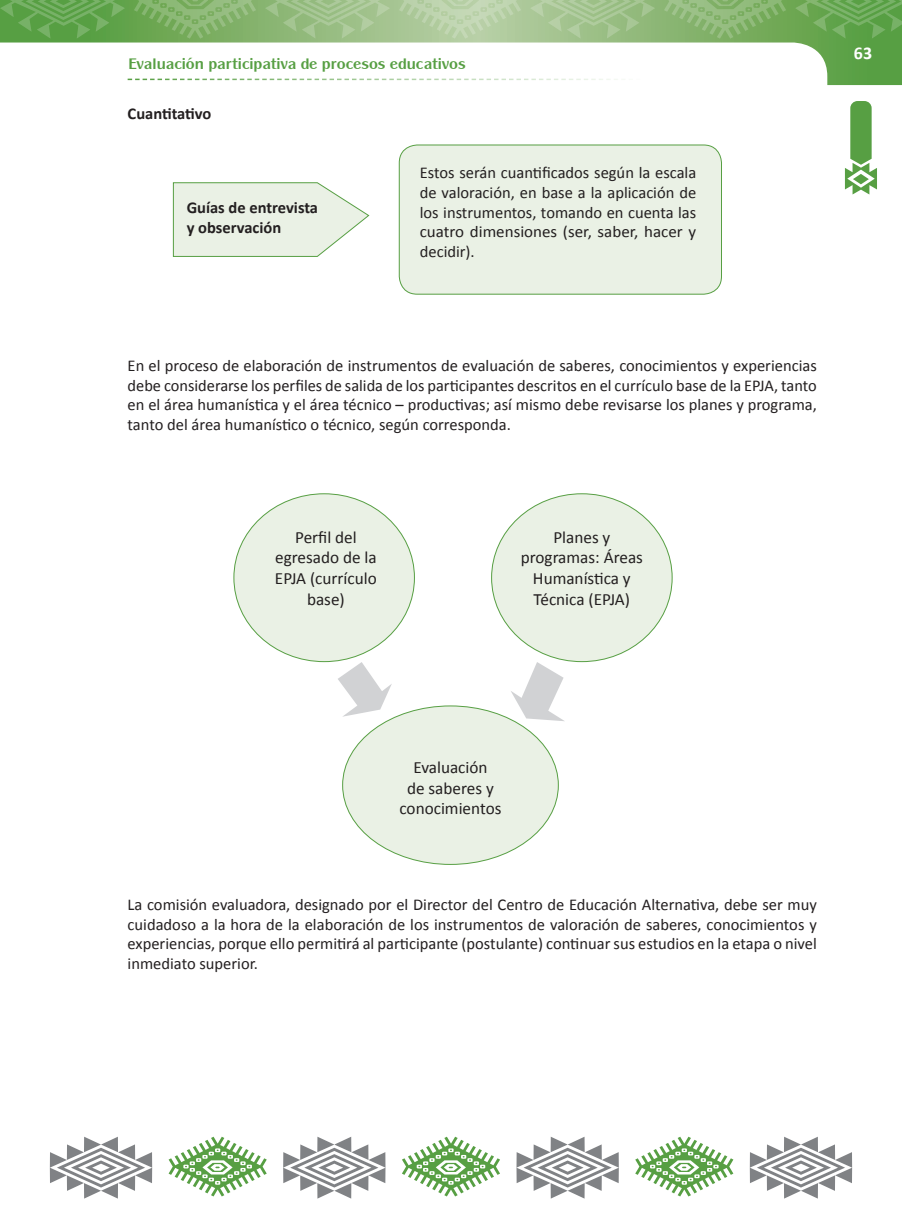
<style>
.page{position:relative;width:902px;height:1208px;background:#fff}
.page>*{position:absolute;margin:0;border:0;box-sizing:border-box;transform-origin:0 0}
.t1{font:700 18px "Calibri";color:#fff}
._01_texto_graf{font:17.25px/20.5px "Calibri";color:#231f20;text-align:center}
._01_Texto_principal{font:16.5px/19.8px "Calibri";color:#231f20;text-align:justify}
._01_Texto_principal-2{font:700 16.5px/19.8px "Calibri";color:#231f20}
.t2{font:700 15.75px "Panache";color:#579f43}
</style>
<div class="page">
<svg style="left:844px;top:101px;width:32px;height:93px"></svg>
<svg style="left:0;top:0;width:901px;height:85px"></svg>
<svg style="left:128px;top:79px;width:684px;height:1px"></svg>
<svg style="left:168px;top:1136px;width:99px;height:60px"></svg>
<svg style="left:402px;top:1136px;width:98px;height:60px"></svg>
<svg style="left:635px;top:1136px;width:98px;height:60px"></svg>
<svg style="left:283px;top:1136px;width:102px;height:62px"></svg>
<svg style="left:50px;top:1136px;width:102px;height:62px"></svg>
<svg style="left:516px;top:1136px;width:102px;height:62px"></svg>
<svg style="left:749px;top:1136px;width:103px;height:62px"></svg>
<svg style="left:399px;top:0;width:122px;height:39px;background:#b6cfa6"></svg>
<svg style="left:664px;top:0;width:122px;height:39px;background:#86b46e"></svg>
<svg style="left:134px;top:0;width:122px;height:39px;background:#80b168"></svg>
<svg style="left:530px;top:0;width:125px;height:39px;background:#a1c28d"></svg>
<svg style="left:795px;top:0;width:106px;height:39px;background:#67a753"></svg>
<svg style="left:0;top:0;width:125px;height:39px;background:#61a44e"></svg>
<svg style="left:265px;top:0;width:125px;height:39px;background:#9cc088"></svg>
<div style="left:399px;top:145px;width:322px;height:149px;background:#eaf1e5;border-radius:18px"></div>
<div style="left:399px;top:145px;width:322px;height:149px;border:1px solid #579f43;border-radius:18px"></div>
<svg style="left:173px;top:182px;width:197px;height:75px;background:#e8f0e3"></svg>
<div style="left:234px;top:494px;width:180px;height:167px;background:#eaf1e5;border-radius:50%"></div>
<div style="left:491px;top:494px;width:181px;height:167px;background:#eaf1e5;border-radius:50%"></div>
<div style="left:342px;top:706px;width:216px;height:158px;background:#eaf1e5;border-radius:50%"></div>
<svg style="left:338px;top:662px;width:54px;height:54px"></svg>
<svg style="left:510px;top:662px;width:54px;height:59px"></svg>
<p class="t2" style="left:129px;top:55px;width:338px">Evaluación participativa de procesos educativos</p>
<p class="_01_Texto_principal-2" style="left:128px;top:103px;width:85px">Cuantitativo</p>
<p class="_01_Texto_principal-2" style="left:187px;top:198px;width:133px">Guías de entrevista y observación</p>
<p class="_01_Texto_principal" style="left:420px;top:163px;width:278px">Estos serán cuantificados según la escala de valoración, en base a la aplicación de los instrumentos, tomando en cuenta las cuatro dimensiones (ser, saber, hacer y decidir).</p>
<p class="t1" style="left:853px;top:41px;width:20px">63</p>
<p class="_01_Texto_principal" style="left:128px;top:355px;width:690px">En el proceso de elaboración de instrumentos de evaluación de saberes, conocimientos y experiencias debe considerarse los perfiles de salida de los participantes descritos en el currículo base de la EPJA, tanto en el área humanística y el área técnico – productivas; así mismo debe revisarse los planes y programa, tanto del área humanístico o técnico, según corresponda.</p>
<p class="_01_texto_graf" style="left:275px;top:527px;width:103px">Perfil del egresado de la<br>EPJA (currículo base)</p>
<p class="_01_texto_graf" style="left:520px;top:527px;width:124px">Planes y programas: Áreas<br>Humanística y<br>Técnica (EPJA)</p>
<p class="_01_texto_graf" style="left:399px;top:757px;width:103px">Evaluación<br>de saberes y conocimientos</p>
<p class="_01_Texto_principal" style="left:128px;top:894px;width:690px">La comisión evaluadora, designado por el Director del Centro de Educación Alternativa, debe ser muy cuidadoso a la hora de la elaboración de los instrumentos de valoración de saberes, conocimientos y experiencias, porque ello permitirá al participante (postulante) continuar sus estudios en la etapa o nivel inmediato superior.</p>
</div>
